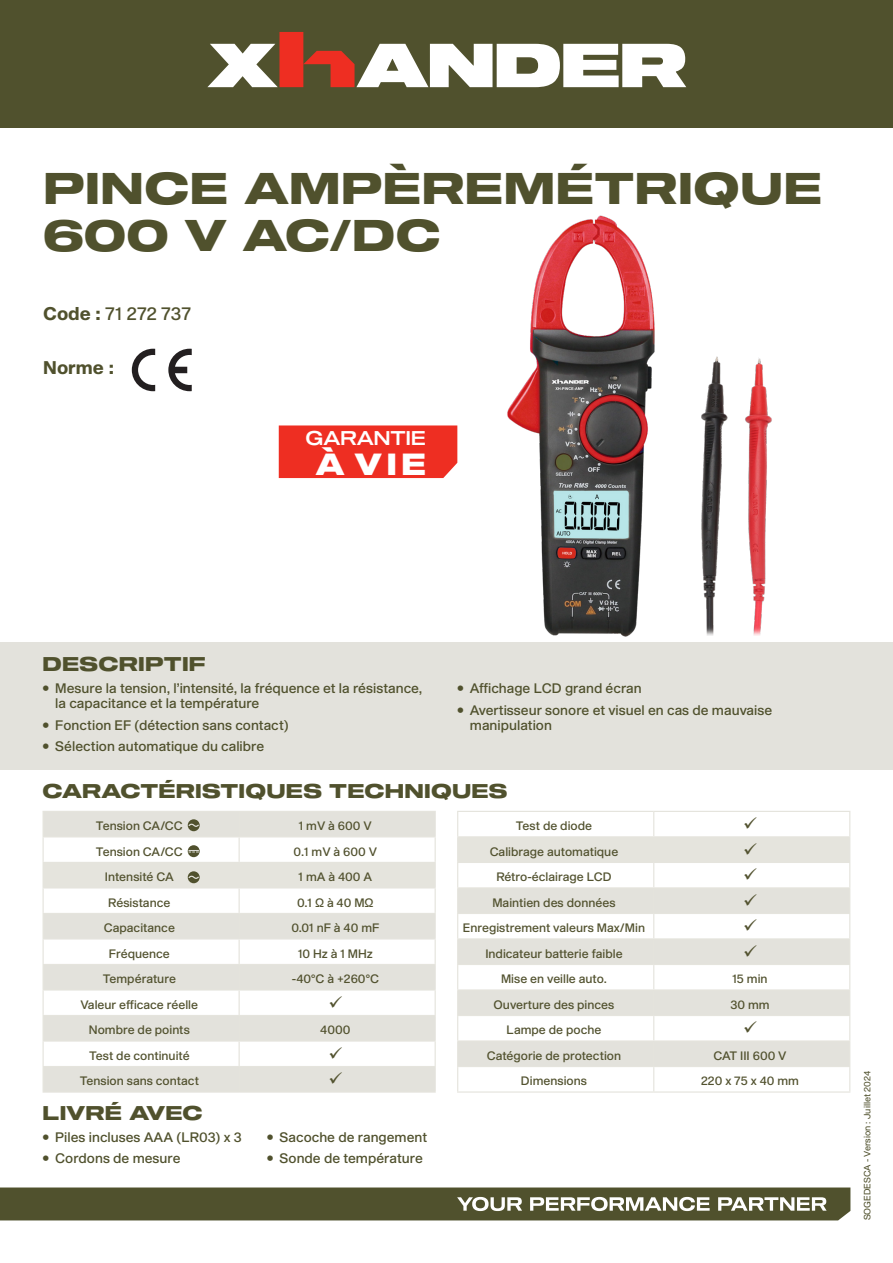
<style>
.page{position:relative;width:893px;height:1263px;background:#fff}
.page>*{position:absolute;margin:0;border:0;box-sizing:border-box;transform-origin:0 0}
.t1{font:43.5px/46.5px "Shapiro 75 Heavy Extd";letter-spacing:.01em;color:#50512d}
.t2{font:30px "Shapiro 85 Super Heavy Wide";color:#fff}
.SsTitre{font:19.5px "Shapiro 75 Heavy Extd";letter-spacing:.01em;color:#50512d}
.t3{font:19.5px "Shapiro 55 Middle Wide";letter-spacing:-.015em;color:#fff}
.CODE{font:18px "Shapiro 55 Middle";letter-spacing:.005em;color:#50512d}
.CODE-2{font:800 18px "Shapiro 75";color:#50512d}
.t4{font:13.5px/15px "Shapiro 55 Middle";color:#50512d}
.t5{font:12px "Shapiro 55 Middle";color:#52522f}
.Txt_courant{font:9px "Shapiro 45 Welter";color:#50512d}
.s1{font-family:"Shapiro 75";font-weight:800}
</style>
<div class="page">
<div style="left:0;top:642px;width:893px;height:128px;background:#e3e2dc"></div>
<div style="left:279px;top:425px;width:178px;height:53px;background:#ee2e22"></div>
<svg style="left:132px;top:349px;width:23px;height:42px"></svg>
<svg style="left:168px;top:349px;width:24px;height:42px"></svg>
<img style="left:507px;top:215px;width:206px;height:422px">
<img style="left:666px;top:348px;width:106px;height:287px">
<hr style="left:43px;top:811px;width:196px;height:1px;background:#e5e4dd">
<hr style="left:239px;top:811px;width:197px;height:1px;background:#e5e4dd">
<hr style="left:43px;top:1091px;width:196px;height:2px;background:#e5e4dd">
<hr style="left:239px;top:1091px;width:197px;height:2px;background:#e5e4dd">
<hr style="left:457px;top:811px;width:197px;height:1px;background:#e5e4dd">
<hr style="left:654px;top:811px;width:196px;height:1px;background:#e5e4dd">
<hr style="left:457px;top:1091px;width:197px;height:2px;background:#e5e4dd">
<hr style="left:654px;top:1091px;width:196px;height:2px;background:#e5e4dd">
<svg style="left:0;top:1187px;width:850px;height:33px;background:#626343"></svg>
<div style="left:0;top:0;width:893px;height:128px;background:#50512d"></div>
<svg style="left:207px;top:32px;width:479px;height:55px"></svg>
<svg style="left:43px;top:812px;width:393px;height:279px"></svg>
<svg style="left:457px;top:812px;width:393px;height:279px"></svg>
<p class="t1" style="left:43px;top:167px;width:780px">PINCE AMPÈREMÉTRIQUE<br>600 V AC/DC</p>
<p class="CODE" style="left:43px;top:300px;width:149px"><span class="s1">Code :</span> 71 272 737</p>
<p class="CODE-2" style="left:43px;top:354px;width:72px">Norme :</p>
<p class="t3" style="left:306px;top:424px;width:122px">GARANTIE</p>
<p class="t2" style="left:316px;top:442px;width:112px">À VIE</p>
<p class="SsTitre" style="left:43px;top:650px;width:165px">DESCRIPTIF</p>
<p class="t4" style="left:55px;top:681px;width:369px;text-indent:-13px">• Mesure la tension, l’intensité, la fréquence et la résistance, la capacitance et la température</p>
<p class="t4" style="left:43px;top:718px;width:248px">• Fonction EF (détection sans contact)</p>
<p class="t4" style="left:43px;top:739px;width:223px">• Sélection automatique du calibre</p>
<p class="t4" style="left:457px;top:681px;width:186px">• Affichage LCD grand écran</p>
<p class="t4" style="left:470px;top:703px;width:304px;text-indent:-13px">• Avertisseur sonore et visuel en cas de mauvaise manipulation</p>
<p class="SsTitre" style="left:43px;top:777px;width:467px">CARACTÉRISTIQUES TECHNIQUES</p>
<p class="t5" style="left:96px;top:817px;width:88px">Tension CA/CC</p>
<p class="t5" style="left:299px;top:817px;width:75px">1 mV à 600 V</p>
<p class="t5" style="left:96px;top:843px;width:88px">Tension CA/CC</p>
<p class="t5" style="left:294px;top:843px;width:85px">0.1 mV à 600 V</p>
<p class="t5" style="left:105px;top:868px;width:70px">Intensité CA</p>
<p class="t5" style="left:299px;top:868px;width:75px">1 mA à 400 A</p>
<p class="t5" style="left:108px;top:894px;width:64px">Résistance</p>
<p class="t5" style="left:297px;top:894px;width:78px">0.1 Ω à 40 MΩ</p>
<p class="t5" style="left:104px;top:919px;width:73px">Capacitance</p>
<p class="t5" style="left:291px;top:919px;width:90px">0.01 nF à 40 mF</p>
<p class="t5" style="left:109px;top:945px;width:63px">Fréquence</p>
<p class="t5" style="left:298px;top:945px;width:76px">10 Hz à 1 MHz</p>
<p class="t5" style="left:103px;top:970px;width:75px">Température</p>
<p class="t5" style="left:292px;top:970px;width:89px">-40°C à +260°C</p>
<p class="t5" style="left:81px;top:996px;width:119px">Valeur efficace réelle</p>
<p class="t5" style="left:89px;top:1021px;width:102px">Nombre de points</p>
<p class="t5" style="left:320px;top:1021px;width:32px">4000</p>
<p class="t5" style="left:89px;top:1047px;width:102px">Test de continuité</p>
<p class="t5" style="left:80px;top:1072px;width:121px">Tension sans contact</p>
<p class="t5" style="left:516px;top:817px;width:78px">Test de diode</p>
<p class="t5" style="left:490px;top:843px;width:130px">Calibrage automatique</p>
<p class="t5" style="left:496px;top:868px;width:117px">Rétro-éclairage LCD</p>
<p class="t5" style="left:492px;top:894px;width:125px">Maintien des données</p>
<p class="t5" style="left:463px;top:919px;width:184px">Enregistrement valeurs Max/Min</p>
<p class="t5" style="left:485px;top:945px;width:139px">Indicateur batterie faible</p>
<p class="t5" style="left:501px;top:970px;width:107px">Mise en veille auto.</p>
<p class="t5" style="left:732px;top:970px;width:37px">15 min</p>
<p class="t5" style="left:494px;top:996px;width:122px">Ouverture des pinces</p>
<p class="t5" style="left:730px;top:996px;width:41px">30 mm</p>
<p class="t5" style="left:507px;top:1021px;width:96px">Lampe de poche</p>
<p class="t5" style="left:487px;top:1047px;width:136px">Catégorie de protection</p>
<p class="t5" style="left:713px;top:1047px;width:75px">CAT III 600 V</p>
<p class="t5" style="left:521px;top:1072px;width:68px">Dimensions</p>
<p class="t5" style="left:701px;top:1072px;width:99px">220 x 75 x 40 mm</p>
<p class="Txt_courant" style="left:861px;top:1220px;width:151px;rotate:-90deg">SOGEDESCA - Version : Juillet 2024</p>
<p class="SsTitre" style="left:43px;top:1099px;width:162px">LIVRÉ AVEC</p>
<p class="t4" style="left:43px;top:1130px;width:201px">• Piles incluses AAA (LR03) x 3</p>
<p class="t4" style="left:43px;top:1151px;width:140px">• Cordons de mesure</p>
<p class="t4" style="left:267px;top:1130px;width:162px">• Sacoche de rangement</p>
<p class="t4" style="left:267px;top:1151px;width:158px">• Sonde de température</p>
</div>
